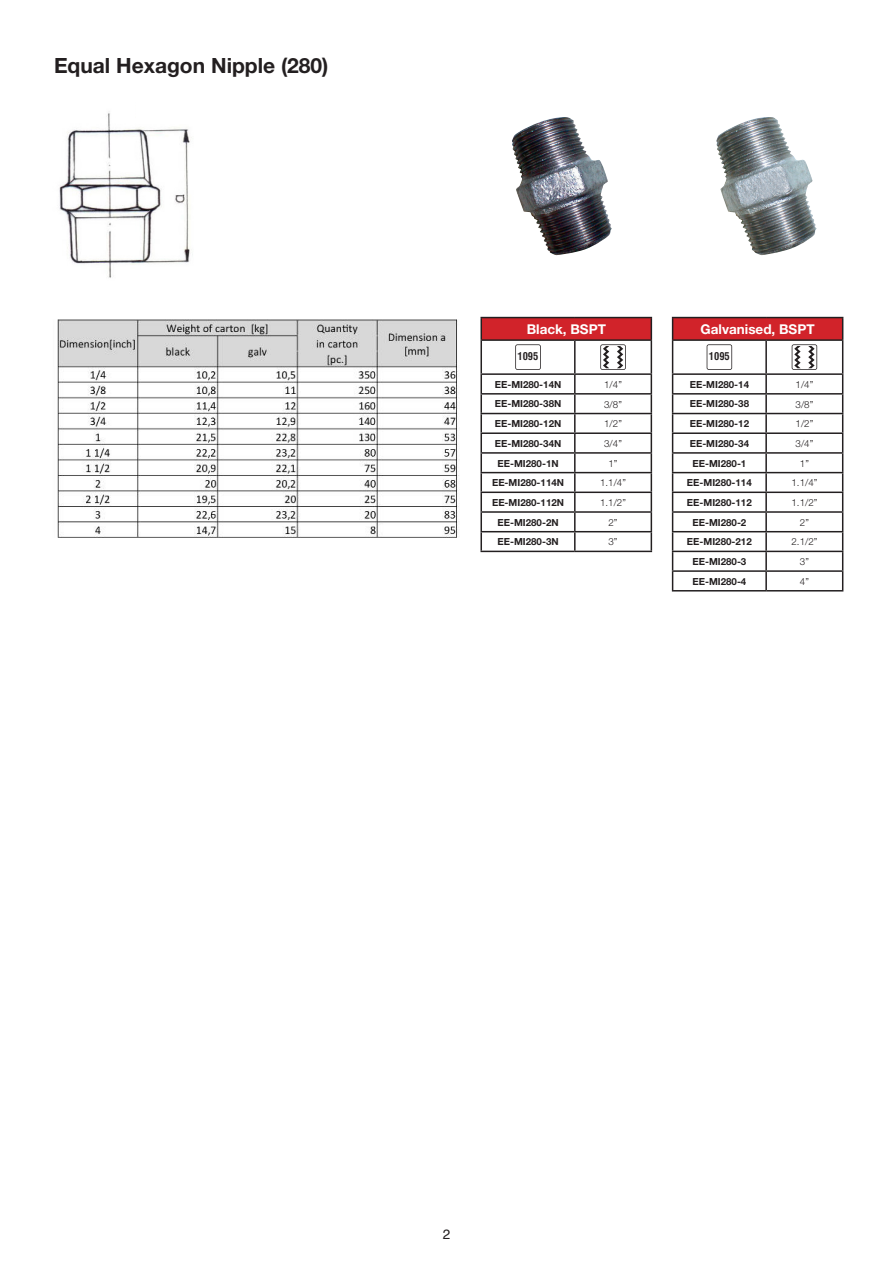
<style>
.page{position:relative;width:893px;height:1263px;background:#fff}
.page>*{position:absolute;margin:0;border:0;box-sizing:border-box;transform-origin:0 0}
.Heading{font:700 21px "Helvetica Neue";color:#231f20}
.Sub_Heading{font:700 13.5px "Helvetica Neue";color:#fff}
.t1{font:13.5px "Helvetica";color:#231f20}
.t2{font:700 condensed 10.5px "Swiss 721 BT";color:#231f20}
.C1_3Column{font:700 9.75px "Helvetica Neue";color:#231f20}
.C1_3Column-2{font:300 9.75px "Helvetica Neue";color:#231f20}
</style>
<div class="page">
<img style="left:512px;top:117px;width:100px;height:138px">
<div style="left:481px;top:318px;width:170px;height:22px;background:#d1232a"></div>
<hr style="left:480px;top:317px;width:95px;height:1px;background:#231f20">
<hr style="left:480px;top:318px;width:2px;height:21px;background:#231f20">
<hr style="left:575px;top:317px;width:77px;height:1px;background:#231f20">
<svg style="left:651px;top:318px;width:1px;height:21px"></svg>
<hr style="left:480px;top:339px;width:95px;height:2px;background:#231f20">
<hr style="left:480px;top:341px;width:2px;height:32px;background:#231f20">
<hr style="left:575px;top:339px;width:77px;height:2px;background:#231f20">
<hr style="left:574px;top:341px;width:2px;height:32px;background:#231f20">
<hr style="left:651px;top:341px;width:1px;height:32px;background:#231f20">
<hr style="left:480px;top:373px;width:95px;height:2px;background:#231f20">
<hr style="left:575px;top:373px;width:77px;height:2px;background:#231f20">
<hr style="left:480px;top:393px;width:95px;height:2px;background:#231f20">
<hr style="left:575px;top:393px;width:77px;height:2px;background:#231f20">
<hr style="left:480px;top:413px;width:95px;height:1px;background:#231f20">
<hr style="left:575px;top:413px;width:77px;height:1px;background:#231f20">
<hr style="left:480px;top:432px;width:95px;height:2px;background:#231f20">
<hr style="left:575px;top:432px;width:77px;height:2px;background:#231f20">
<hr style="left:480px;top:452px;width:95px;height:2px;background:#231f20">
<hr style="left:575px;top:452px;width:77px;height:2px;background:#231f20">
<hr style="left:480px;top:472px;width:95px;height:1px;background:#231f20">
<hr style="left:575px;top:472px;width:77px;height:1px;background:#231f20">
<hr style="left:480px;top:492px;width:95px;height:1px;background:#231f20">
<hr style="left:575px;top:492px;width:77px;height:1px;background:#231f20">
<hr style="left:480px;top:511px;width:95px;height:2px;background:#231f20">
<hr style="left:575px;top:511px;width:77px;height:2px;background:#231f20">
<hr style="left:480px;top:531px;width:95px;height:1px;background:#231f20">
<svg style="left:480px;top:375px;width:2px;height:176px"></svg>
<hr style="left:575px;top:531px;width:77px;height:1px;background:#231f20">
<svg style="left:574px;top:375px;width:2px;height:176px"></svg>
<svg style="left:651px;top:375px;width:1px;height:176px"></svg>
<hr style="left:480px;top:551px;width:95px;height:1px;background:#231f20">
<hr style="left:575px;top:551px;width:77px;height:1px;background:#231f20">
<svg style="left:515px;top:344px;width:26px;height:26px"></svg>
<svg style="left:600px;top:344px;width:26px;height:26px"></svg>
<img style="left:716px;top:117px;width:101px;height:138px">
<div style="left:673px;top:318px;width:170px;height:22px;background:#d1232a"></div>
<hr style="left:672px;top:317px;width:94px;height:1px;background:#231f20">
<svg style="left:672px;top:318px;width:1px;height:21px"></svg>
<hr style="left:766px;top:317px;width:77px;height:1px;background:#231f20">
<svg style="left:842px;top:318px;width:1px;height:21px"></svg>
<hr style="left:672px;top:339px;width:94px;height:2px;background:#231f20">
<hr style="left:672px;top:341px;width:1px;height:32px;background:#231f20">
<hr style="left:766px;top:339px;width:77px;height:2px;background:#231f20">
<hr style="left:765px;top:341px;width:2px;height:32px;background:#231f20">
<hr style="left:842px;top:341px;width:1px;height:32px;background:#231f20">
<hr style="left:672px;top:373px;width:94px;height:2px;background:#231f20">
<hr style="left:766px;top:373px;width:77px;height:2px;background:#231f20">
<hr style="left:672px;top:393px;width:94px;height:2px;background:#231f20">
<hr style="left:766px;top:393px;width:77px;height:2px;background:#231f20">
<hr style="left:672px;top:413px;width:94px;height:1px;background:#231f20">
<hr style="left:766px;top:413px;width:77px;height:1px;background:#231f20">
<hr style="left:672px;top:432px;width:94px;height:2px;background:#231f20">
<hr style="left:766px;top:432px;width:77px;height:2px;background:#231f20">
<hr style="left:672px;top:452px;width:94px;height:2px;background:#231f20">
<hr style="left:766px;top:452px;width:77px;height:2px;background:#231f20">
<hr style="left:672px;top:472px;width:94px;height:1px;background:#231f20">
<hr style="left:766px;top:472px;width:77px;height:1px;background:#231f20">
<hr style="left:672px;top:492px;width:94px;height:1px;background:#231f20">
<hr style="left:766px;top:492px;width:77px;height:1px;background:#231f20">
<hr style="left:672px;top:511px;width:94px;height:2px;background:#231f20">
<hr style="left:766px;top:511px;width:77px;height:2px;background:#231f20">
<hr style="left:672px;top:531px;width:94px;height:1px;background:#231f20">
<hr style="left:766px;top:531px;width:77px;height:1px;background:#231f20">
<hr style="left:672px;top:551px;width:94px;height:1px;background:#231f20">
<hr style="left:766px;top:551px;width:77px;height:1px;background:#231f20">
<hr style="left:672px;top:570px;width:94px;height:2px;background:#231f20">
<svg style="left:672px;top:375px;width:1px;height:215px"></svg>
<hr style="left:766px;top:570px;width:77px;height:2px;background:#231f20">
<svg style="left:765px;top:375px;width:2px;height:215px"></svg>
<svg style="left:842px;top:375px;width:1px;height:215px"></svg>
<hr style="left:672px;top:590px;width:94px;height:1px;background:#231f20">
<hr style="left:766px;top:590px;width:77px;height:1px;background:#231f20">
<svg style="left:707px;top:344px;width:25px;height:26px"></svg>
<svg style="left:792px;top:344px;width:25px;height:26px"></svg>
<img style="left:59px;top:113px;width:131px;height:165px">
<img style="left:57px;top:319px;width:403px;height:219px">
<div style="left:136px;top:87px;width:81px;height:36px;background:#fff"></div>
<p class="Heading" style="left:54px;top:52px;width:276px">Equal Hexagon Nipple (280)</p>
<p class="Sub_Heading" style="left:527px;top:321px;width:81px">Black, BSPT</p>
<p class="t2" style="left:517px;top:350px;width:23px">1095</p>
<p class="C1_3Column" style="left:495px;top:378px;width:68px">EE-MI280-14N</p>
<p class="C1_3Column-2" style="left:604px;top:378px;width:19px">1/4”</p>
<p class="C1_3Column" style="left:495px;top:398px;width:68px">EE-MI280-38N</p>
<p class="C1_3Column-2" style="left:604px;top:398px;width:19px">3/8”</p>
<p class="C1_3Column" style="left:495px;top:418px;width:68px">EE-MI280-12N</p>
<p class="C1_3Column-2" style="left:604px;top:418px;width:19px">1/2”</p>
<p class="C1_3Column" style="left:495px;top:437px;width:68px">EE-MI280-34N</p>
<p class="C1_3Column-2" style="left:604px;top:437px;width:19px">3/4”</p>
<p class="C1_3Column" style="left:497px;top:457px;width:63px">EE-MI280-1N</p>
<p class="C1_3Column-2" style="left:609px;top:457px;width:11px">1”</p>
<p class="C1_3Column" style="left:492px;top:477px;width:74px">EE-MI280-114N</p>
<p class="C1_3Column-2" style="left:600px;top:477px;width:27px">1.1/4”</p>
<p class="C1_3Column" style="left:492px;top:496px;width:74px">EE-MI280-112N</p>
<p class="C1_3Column-2" style="left:600px;top:497px;width:27px">1.1/2”</p>
<p class="C1_3Column" style="left:497px;top:516px;width:63px">EE-MI280-2N</p>
<p class="C1_3Column-2" style="left:609px;top:516px;width:11px">2”</p>
<p class="C1_3Column" style="left:497px;top:536px;width:63px">EE-MI280-3N</p>
<p class="C1_3Column-2" style="left:609px;top:536px;width:11px">3”</p>
<p class="Sub_Heading" style="left:701px;top:321px;width:116px">Galvanised, BSPT</p>
<p class="t2" style="left:709px;top:350px;width:23px">1095</p>
<p class="C1_3Column" style="left:690px;top:378px;width:61px">EE-MI280-14</p>
<p class="C1_3Column-2" style="left:796px;top:378px;width:19px">1/4”</p>
<p class="C1_3Column" style="left:690px;top:398px;width:61px">EE-MI280-38</p>
<p class="C1_3Column-2" style="left:796px;top:398px;width:19px">3/8”</p>
<p class="C1_3Column" style="left:690px;top:418px;width:61px">EE-MI280-12</p>
<p class="C1_3Column-2" style="left:796px;top:418px;width:19px">1/2”</p>
<p class="C1_3Column" style="left:690px;top:437px;width:61px">EE-MI280-34</p>
<p class="C1_3Column-2" style="left:796px;top:437px;width:19px">3/4”</p>
<p class="C1_3Column" style="left:692px;top:457px;width:55px">EE-MI280-1</p>
<p class="C1_3Column-2" style="left:800px;top:457px;width:11px">1”</p>
<p class="C1_3Column" style="left:687px;top:477px;width:66px">EE-MI280-114</p>
<p class="C1_3Column-2" style="left:791px;top:477px;width:27px">1.1/4”</p>
<p class="C1_3Column" style="left:687px;top:496px;width:66px">EE-MI280-112</p>
<p class="C1_3Column-2" style="left:791px;top:497px;width:27px">1.1/2”</p>
<p class="C1_3Column" style="left:692px;top:516px;width:55px">EE-MI280-2</p>
<p class="C1_3Column-2" style="left:800px;top:516px;width:11px">2”</p>
<p class="C1_3Column" style="left:687px;top:536px;width:66px">EE-MI280-212</p>
<p class="C1_3Column-2" style="left:791px;top:536px;width:27px">2.1/2”</p>
<p class="C1_3Column" style="left:692px;top:555px;width:55px">EE-MI280-3</p>
<p class="C1_3Column-2" style="left:800px;top:556px;width:11px">3”</p>
<p class="C1_3Column" style="left:692px;top:575px;width:55px">EE-MI280-4</p>
<p class="C1_3Column-2" style="left:800px;top:575px;width:11px">4”</p>
<p class="t1" style="left:443px;top:1225px;width:9px">2</p>
</div>
